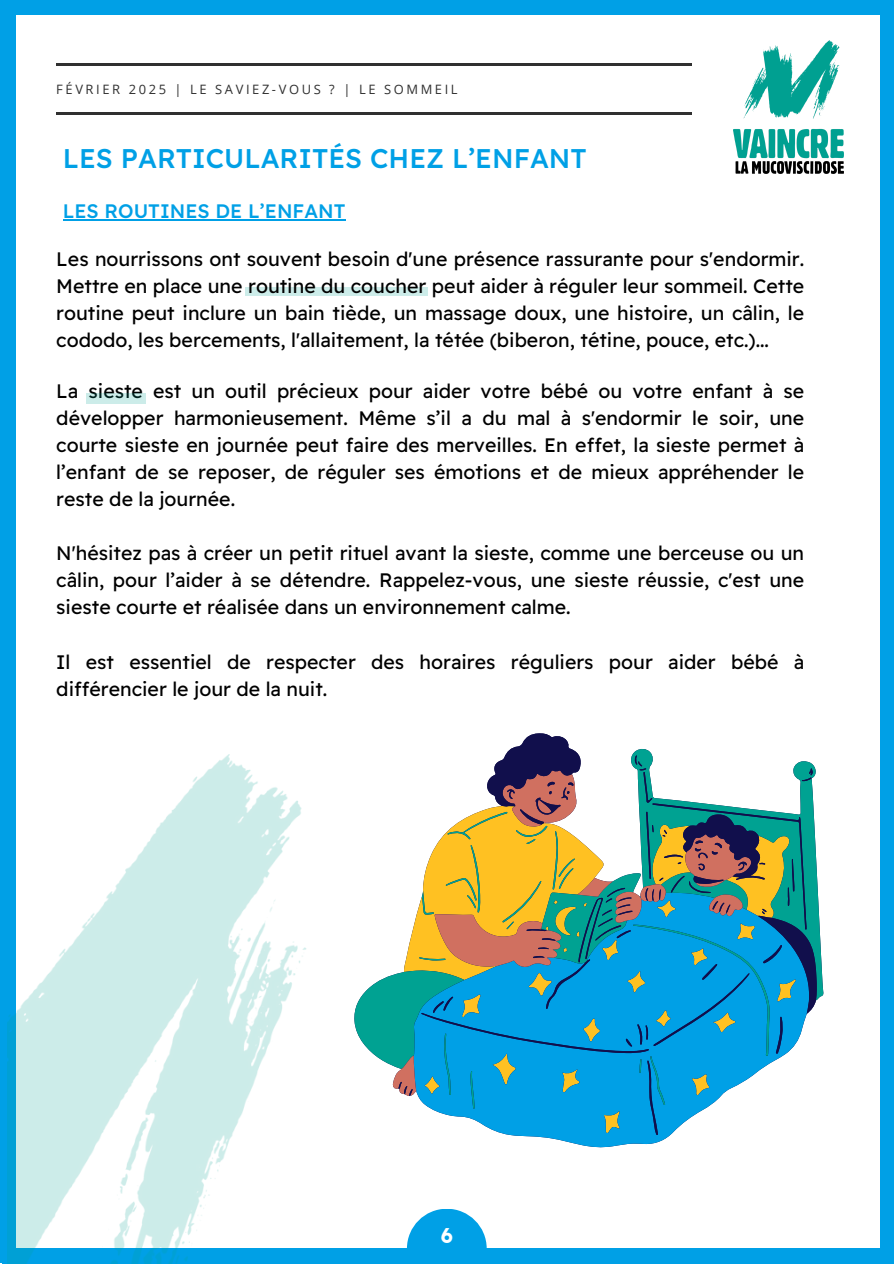
<style>
.page{position:relative;width:894px;height:1264px;background:#fff}
.page>*{position:absolute;margin:0;border:0;box-sizing:border-box;transform-origin:0 0}
.t1{font:500 27px "Readex Pro";color:#00a0e6}
.t2{font:700 21px "Readex Pro";color:#fff}
.t3{font:19.5px/27px "Readex Pro";color:#000;text-align:justify}
.t4{font:500 19.5px "Readex Pro";color:#00a0e6}
.t5{font:12.9px "Open Sans";letter-spacing:.2em;color:#303030}
</style>
<div class="page">
<hr style="left:56px;top:113px;width:635px;height:2px;background:#303030">
<hr style="left:56px;top:64px;width:635px;height:2px;background:#303030">
<img style="left:733px;top:40px;width:110px;height:133px">
<div style="left:4px;top:0;width:889px;height:15px;background:#00a0e6"></div>
<div style="left:0;top:0;width:16px;height:1263px;background:#00a0e6"></div>
<div style="left:2px;top:1247px;width:891px;height:16px;background:#00a0e6"></div>
<div style="left:879px;top:11px;width:14px;height:1252px;background:#00a0e6"></div>
<svg style="left:407px;top:1209px;width:79px;height:38px"></svg>
<div style="left:245px;top:287px;width:183px;height:9px;background:#ccece9"></div>
<div style="left:86px;top:393px;width:60px;height:10px;background:#ccece9"></div>
<svg style="left:510px;top:1135px;width:160px;height:12px;fill:#00a0e6"></svg>
<svg style="left:354px;top:857px;width:469px;height:209px"></svg>
<svg style="left:398px;top:733px;width:418px;height:402px"></svg>
<hr style="left:63px;top:219px;width:282px;height:1px;background:#00a0e6">
<img style="left:8px;top:754px;width:316px;height:509px">
<p class="t5" style="left:56px;top:80px;width:403px">FÉVRIER 2025 | LE SAVIEZ-VOUS ? | LE SOMMEIL</p>
<p class="t1" style="left:63px;top:141px;width:525px">LES PARTICULARITÉS CHEZ L’ENFANT</p>
<p class="t4" style="left:63px;top:198px;width:284px">LES ROUTINES DE L’ENFANT</p>
<p class="t3" style="left:56px;top:245px;width:749px">Les nourrissons ont souvent besoin d'une présence rassurante pour s'endormir.<br>Mettre en place une routine du coucher peut aider à réguler leur sommeil. Cette routine peut inclure un bain tiède, un massage doux, une histoire, un câlin, le cododo, les bercements, l'allaitement, la tétée (biberon, tétine, pouce, etc.)...</p>
<p class="t3" style="left:56px;top:377px;width:749px">La sieste est un outil précieux pour aider votre bébé ou votre enfant à se développer harmonieusement. Même s’il a du mal à s'endormir le soir, une courte sieste en journée peut faire des merveilles. En effet, la sieste permet à l’enfant de se reposer, de réguler ses émotions et de mieux appréhender le reste de la journée.</p>
<p class="t3" style="left:56px;top:539px;width:749px">N'hésitez pas à créer un petit rituel avant la sieste, comme une berceuse ou un câlin, pour l’aider à se détendre. Rappelez-vous, une sieste réussie, c'est une sieste courte et réalisée dans un environnement calme.</p>
<h1 class="t3" style="left:56px;top:648px;width:749px">Il est essentiel de respecter des horaires réguliers pour aider bébé à différencier le jour de la nuit.</h1>
<p class="t2" style="left:440px;top:1221px;width:14px">6</p>
</div>
